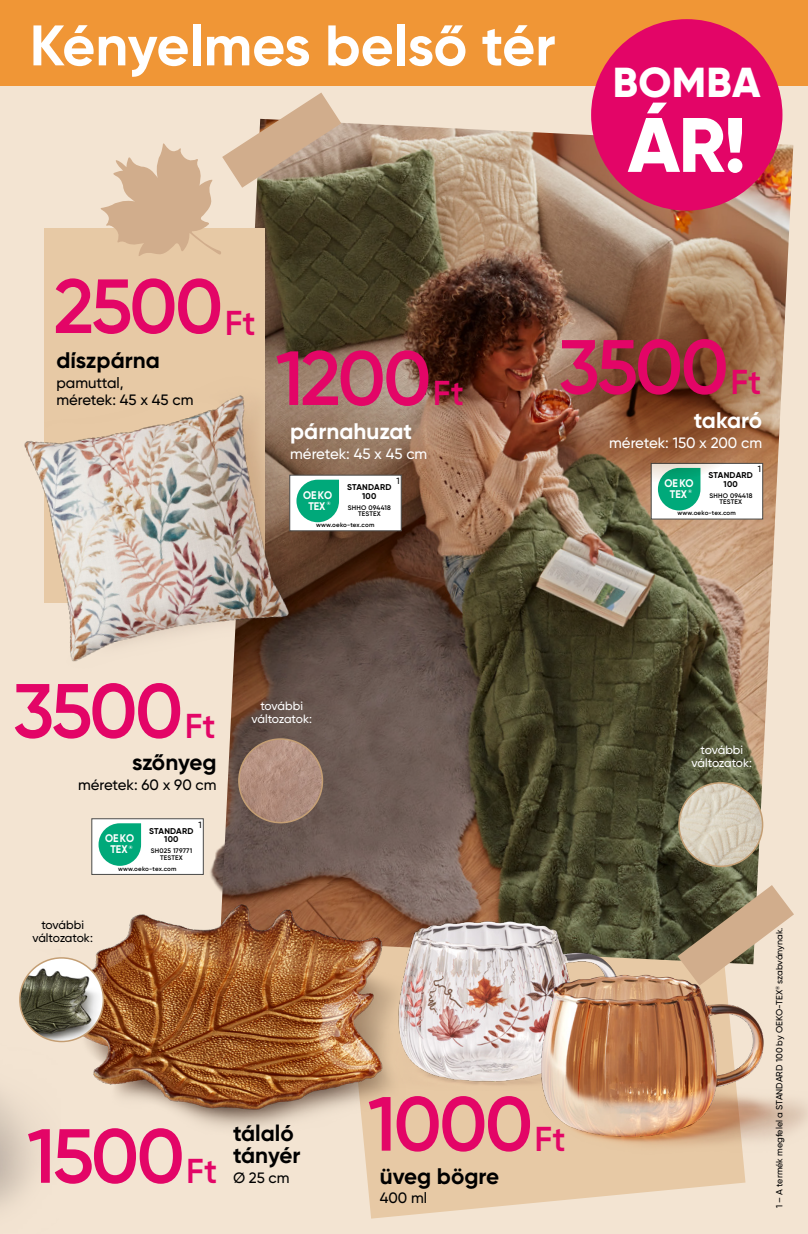
<style>
.page{position:relative;width:808px;height:1234px;background:#fff}
.page>*{position:absolute;margin:0;border:0;box-sizing:border-box;transform-origin:0 0}
.t1{font:800 76.95px "Gilroy";color:#fff}
.t2{font:600 76.5px "Gilroy";letter-spacing:-.04em;color:#e30567}
.t3{font:700 57px "Gilroy";color:#fff}
.t4{font:800 41.85px "Gilroy";letter-spacing:.01em;color:#fff}
.t5{font:700 22.5px/22.5px "Gilroy";color:#000}
.t6{font:700 22.5px "Gilroy";color:#fff}
.t7{font:500 15px/16.8px "Gilroy";color:#000}
.t8{font:500 15px "Gilroy";color:#fff}
.t9{font:500 12px/13.5px "Gilroy";letter-spacing:-.02em;color:#fff;text-align:center}
.t10{font:500 12px/13.5px "Gilroy";letter-spacing:-.02em;color:#000;text-align:center}
.t11{font:700 11.1px/10.9px "Gilroy";color:#fff;text-align:center;scale:.92 1}
.t12{font:500 9px "Gilroy";color:#000}
.t13{font:700 8.4px/8.7px "Gilroy";letter-spacing:.03em;color:#000;text-align:center}
.t14{font:600 6.6px/6.6px "Gilroy";letter-spacing:.03em;color:#000;text-align:center}
.t15{font:600 6.3px "Gilroy";letter-spacing:.03em;color:#000}
.t16{font:700 4.95px "Gilroy";color:#fff}
.s1{font-size:34.5px}
</style>
<div class="page">
<div style="left:0;top:0;width:808px;height:1233px;background:#f3e4d2"></div>
<img style="left:184px;top:848px;width:36px;height:38px">
<svg style="left:364px;top:1141px;width:161px;height:77px;background:#e8ccaa"></svg>
<img style="left:220px;top:119px;width:573px;height:781px">
<svg style="left:397px;top:370px;width:49px;height:271px;background:#795946"></svg>
<svg style="left:677px;top:884px;width:117px;height:72px"></svg>
<div style="left:44px;top:229px;width:221px;height:373px;background:#e7c9a5"></div>
<div style="left:0;top:0;width:808px;height:85px;background:#f09636"></div>
<img style="left:239px;top:738px;width:83px;height:84px;border-radius:42px">
<div style="left:238px;top:738px;width:85px;height:85px;border:2px solid #c49e73;border-radius:50%"></div>
<img style="left:679px;top:782px;width:83px;height:84px;border-radius:42px">
<div style="left:678px;top:781px;width:85px;height:86px;border:2px solid #c49e73;border-radius:50%"></div>
<img style="left:220px;top:323px;width:177px;height:402px">
<img style="left:24px;top:332px;width:371px;height:380px">
<svg style="left:99px;top:92px;width:242px;height:164px"></svg>
<img style="left:0;top:886px;width:445px;height:266px">
<img style="left:20px;top:957px;width:83px;height:84px;border-radius:42px">
<div style="left:19px;top:956px;width:85px;height:85px;border:2px solid #c49e73;border-radius:50%"></div>
<img style="left:381px;top:900px;width:339px;height:241px">
<img style="left:525px;top:956px;width:283px;height:248px">
<div style="left:91px;top:818px;width:113px;height:56px;background:#fff;border:1px solid #4a4a49"></div>
<div style="left:99px;top:823px;width:42px;height:42px;background:#00a97a;border-radius:21px"></div>
<div style="left:651px;top:463px;width:112px;height:56px;background:#fff"></div>
<div style="left:658px;top:468px;width:42px;height:42px;background:#00a97a;border-radius:21px"></div>
<svg style="left:562px;top:229px;width:218px;height:270px;background:#936f53"></svg>
<div style="left:289px;top:474px;width:113px;height:57px;background:#fff;border:1px solid #4a4a49"></div>
<div style="left:296px;top:479px;width:43px;height:43px;background:#00a97a;border-radius:21px"></div>
<div style="left:591px;top:19px;width:191px;height:191px;background:#e30567;border-radius:50%"></div>
<h3 class="t3" style="left:30px;top:10px;width:527px">Kényelmes belső tér</h3>
<h2 class="t2" style="left:54px;top:259px;width:204px">2500<span class="s1">Ft</span></h2>
<h3 class="t4" style="left:613px;top:56px;width:149px">BOMBA</h3>
<h1 class="t1" style="left:628px;top:96px;width:120px">ÁR!</h1>
<h3 class="t5" style="left:56px;top:349px;width:105px">díszpárna</h3>
<h3 class="t7" style="left:56px;top:374px;width:139px">pamuttal,<br>méretek: 45 x 45 cm</h3>
<h2 class="t2" style="left:275px;top:330px;width:190px">1200<span class="s1">Ft</span></h2>
<h3 class="t6" style="left:290px;top:417px;width:123px">párnahuzat</h3>
<h3 class="t8" style="left:290px;top:444px;width:139px">méretek: 45 x 45 cm</h3>
<p class="t12" style="left:396px;top:475px;width:5px">1</p>
<p class="t13" style="left:347px;top:482px;width:46px">STANDARD<br>100</p>
<p class="t14" style="left:348px;top:504px;width:44px">SHHO 094418<br>TESTEX</p>
<p class="t15" style="left:316px;top:521px;width:60px">www.oeko-tex.com</p>
<p class="t11" style="left:303px;top:489px;width:33px">OEKO<br>TEX</p>
<p class="t16" style="left:327px;top:500px;width:5px">®</p>
<h2 class="t2" style="left:558px;top:319px;width:204px">3500<span class="s1">Ft</span></h2>
<h3 class="t6" style="left:694px;top:406px;width:70px">takaró</h3>
<h3 class="t8" style="left:609px;top:433px;width:154px">méretek: 150 x 200 cm</h3>
<p class="t12" style="left:758px;top:463px;width:5px">1</p>
<p class="t13" style="left:708px;top:471px;width:46px">STANDARD<br>100</p>
<p class="t14" style="left:709px;top:492px;width:44px">SHHO 094418<br>TESTEX</p>
<p class="t15" style="left:677px;top:509px;width:60px">www.oeko-tex.com</p>
<p class="t11" style="left:664px;top:477px;width:33px">OEKO<br>TEX</p>
<p class="t16" style="left:688px;top:488px;width:5px">®</p>
<h2 class="t2" style="left:13px;top:663px;width:204px">3500<span class="s1">Ft</span></h2>
<h3 class="t5" style="left:132px;top:751px;width:86px">szőnyeg</h3>
<h3 class="t7" style="left:78px;top:776px;width:140px">méretek: 60 x 90 cm</h3>
<p class="t12" style="left:198px;top:818px;width:5px">1</p>
<p class="t13" style="left:149px;top:826px;width:46px">STANDARD<br>100</p>
<p class="t14" style="left:151px;top:847px;width:43px">SH025 179771<br>TESTEX</p>
<p class="t15" style="left:118px;top:864px;width:60px">www.oeko-tex.com</p>
<p class="t11" style="left:105px;top:832px;width:33px">OEKO<br>TEX</p>
<p class="t16" style="left:129px;top:843px;width:5px">®</p>
<h3 class="t10" style="left:32px;top:917px;width:62px">további változatok:</h3>
<h3 class="t9" style="left:251px;top:698px;width:62px">további változatok:</h3>
<h2 class="t2" style="left:27px;top:1108px;width:192px">1500<span class="s1">Ft</span></h2>
<h3 class="t5" style="left:233px;top:1121px;width:69px">tálaló tányér</h3>
<h3 class="t7" style="left:233px;top:1168px;width:58px">Ø 25 cm</h3>
<h2 class="t2" style="left:368px;top:1076px;width:199px">1000<span class="s1">Ft</span></h2>
<h3 class="t5" style="left:380px;top:1164px;width:121px">üveg bögre</h3>
<h3 class="t7" style="left:380px;top:1189px;width:49px">400 ml</h3>
<h3 class="t9" style="left:692px;top:742px;width:62px">további változatok:</h3>
<p class="t12" style="left:774px;top:1208px;width:282px;rotate:-90deg">1 – A termék megfelel a STANDARD 100 by OEKO-TEX<sup>®</sup> szabványnak.</p>
</div>
